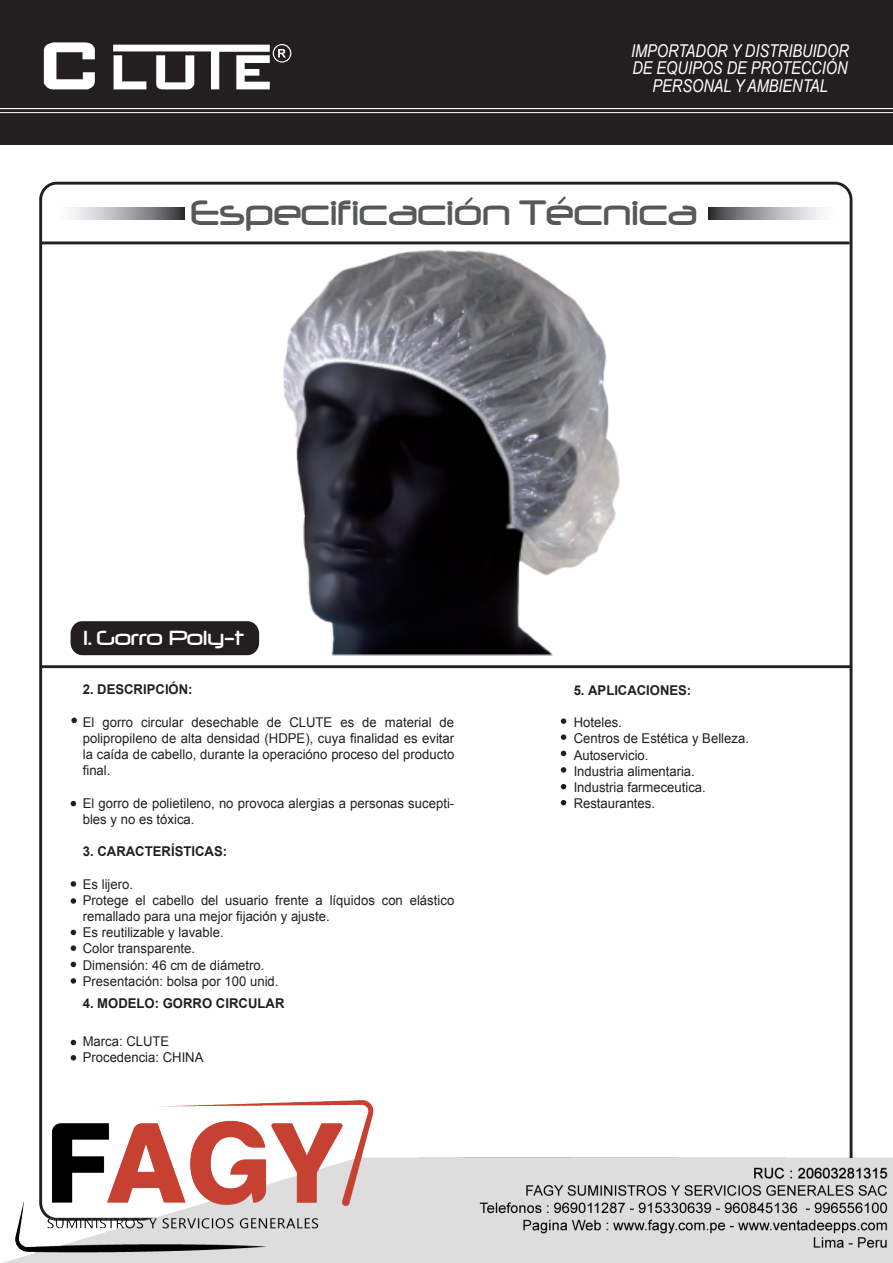
<style>
.page{position:relative;width:893px;height:1263px;background:#fff}
.page>*{position:absolute;margin:0;border:0;box-sizing:border-box;transform-origin:0 0}
.t1{font:41.4px "Neuropol";color:#57585a}
.t2{font:24px "Neuropol";color:#fff}
.t3{font:italic 17.7px/17.5px "Arial Narrow";color:#fff;text-align:center}
.t4{font:13.5px/16.2px "Arial";color:#231f20}
.t5{font:700 13.5px "Arial";color:#231f20}
</style>
<div class="page">
<div style="left:0;top:0;width:892px;height:145px;background:#231f20"></div>
<svg style="left:44px;top:42px;width:51px;height:47px"></svg>
<svg style="left:113px;top:45px;width:157px;height:45px"></svg>
<div style="left:273px;top:44px;width:18px;height:19px;border:1px solid #fff;border-radius:50%"></div>
<svg style="left:278px;top:49px;width:8px;height:9px"></svg>
<hr style="left:0;top:108px;width:892px;height:1px;background:#fff">
<hr style="left:0;top:112px;width:892px;height:1px;background:#fff">
<svg style="left:708px;top:207px;width:114px;height:12px"></svg>
<svg style="left:72px;top:207px;width:113px;height:12px"></svg>
<hr style="left:40px;top:241px;width:809px;height:3px;background:#231f20">
<hr style="left:42px;top:665px;width:809px;height:3px;background:#231f20">
<svg style="left:71px;top:718px;width:6px;height:5px"></svg>
<svg style="left:560px;top:718px;width:6px;height:6px"></svg>
<svg style="left:560px;top:734px;width:6px;height:6px"></svg>
<svg style="left:560px;top:751px;width:6px;height:5px"></svg>
<svg style="left:560px;top:767px;width:6px;height:6px"></svg>
<svg style="left:560px;top:784px;width:6px;height:5px"></svg>
<svg style="left:560px;top:800px;width:6px;height:5px"></svg>
<svg style="left:71px;top:801px;width:5px;height:5px"></svg>
<svg style="left:71px;top:962px;width:5px;height:5px"></svg>
<svg style="left:71px;top:881px;width:5px;height:6px"></svg>
<svg style="left:71px;top:978px;width:5px;height:6px"></svg>
<svg style="left:71px;top:898px;width:5px;height:6px"></svg>
<svg style="left:71px;top:930px;width:5px;height:5px"></svg>
<svg style="left:71px;top:945px;width:5px;height:6px"></svg>
<svg style="left:71px;top:1040px;width:5px;height:5px"></svg>
<svg style="left:71px;top:1055px;width:5px;height:6px"></svg>
<div style="left:71px;top:621px;width:188px;height:34px;background:#231f20;border-radius:12px"></div>
<img style="left:255px;top:241px;width:379px;height:414px">
<img style="left:3px;top:1097px;width:889px;height:166px">
<h3 class="t3" style="left:631px;top:41px;width:219px">IMPORTADOR Y DISTRIBUIDOR<br>DE EQUIPOS DE PROTECCIÓN<br>PERSONAL Y AMBIENTAL</h3>
<h1 class="t1" style="left:191px;top:191px;width:508px">Especificación Técnica</h1>
<h2 class="t2" style="left:83px;top:625px;width:162px">1. Gorro Poly-t</h2>
<p class="t5" style="left:83px;top:681px;width:111px">2. DESCRIPCIÓN:</p>
<p class="t4" style="left:83px;top:714px;width:373px;text-align:justify">El gorro circular desechable de CLUTE es de material de polipropileno de alta densidad (HDPE), cuya finalidad es evitar la caída de cabello, durante la operacióno proceso del producto final.</p>
<p class="t4" style="left:83px;top:795px;width:373px">El gorro de polietileno, no provoca alergias a personas sucepti&shy;bles y no es tóxica.</p>
<p class="t5" style="left:83px;top:843px;width:146px">3. CARACTERÍSTICAS:</p>
<p class="t4" style="left:83px;top:876px;width:373px">Es lijero.<br>Protege el cabello del usuario frente a líquidos con elástico remallado para una mejor fijación y ajuste.<br>Es reutilizable y lavable.<br>Color transparente.<br>Dimensión: 46 cm de diámetro.<br>Presentación: bolsa por 100 unid.</p>
<p class="t5" style="left:83px;top:994px;width:203px">4. MODELO: GORRO CIRCULAR</p>
<p class="t4" style="left:83px;top:1033px;width:122px">Marca: CLUTE<br>Procedencia: CHINA</p>
<p class="t5" style="left:573px;top:681px;width:119px">5. APLICACIONES:</p>
<p class="t4" style="left:573px;top:714px;width:177px">Hoteles.<br>Centros de Estética y Belleza.<br>Autoservicio.<br>Industria alimentaria.<br>Industria farmeceutica.<br>Restaurantes.</p>
</div>
